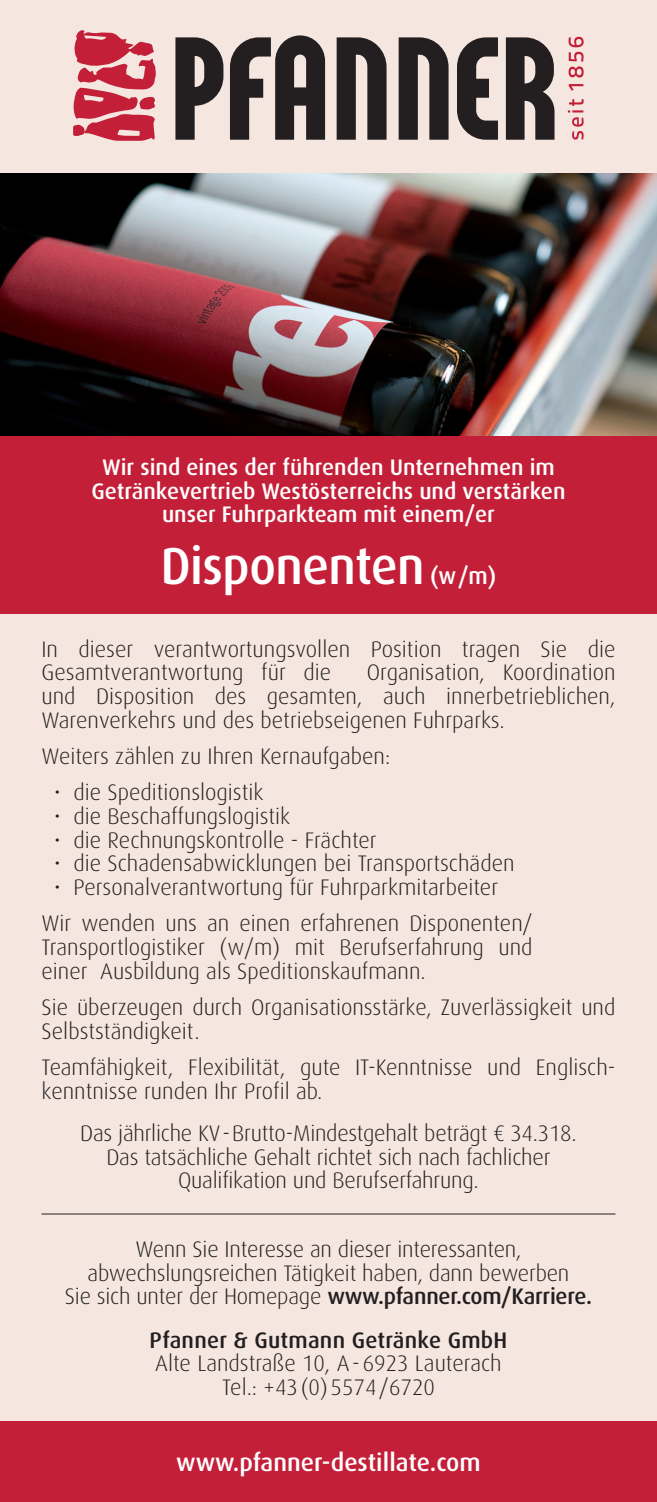
<style>
.page{position:relative;width:657px;height:1502px;background:#fff}
.page>*{position:absolute;margin:0;border:0;box-sizing:border-box;transform-origin:0 0}
.t1{font:500 51.98px "Dax Pro";letter-spacing:-.01em;color:#fff;scale:.95 1}
.t2{font:500 24.75px "Dax Pro";color:#fff}
.t3{font:300 22.5px/23.6px "Dax Pro";color:#231f20}
.t4{font:500 22.5px/23.6px "Dax Pro";color:#fff;text-align:center}
.t5{font:500 22.5px "Dax Pro";letter-spacing:.01em;color:#231f20}
.s1{font-size:23.62px}
.s2{font-weight:500}
</style>
<div class="page">
<div style="left:0;top:0;width:657px;height:1501px;background:#f5e7e0"></div>
<div style="left:0;top:408px;width:657px;height:205px;background:#c41f38"></div>
<div style="left:0;top:1420px;width:657px;height:81px;background:#c41f38"></div>
<hr style="left:42px;top:1213px;width:573px;height:1px;background:#231f20">
<img style="left:0;top:174px;width:657px;height:261px">
<svg style="left:175px;top:37px;width:48px;height:103px"></svg>
<svg style="left:230px;top:35px;width:95px;height:105px"></svg>
<svg style="left:337px;top:37px;width:50px;height:103px"></svg>
<svg style="left:399px;top:37px;width:50px;height:103px"></svg>
<svg style="left:457px;top:37px;width:41px;height:103px"></svg>
<svg style="left:506px;top:37px;width:48px;height:103px"></svg>
<svg style="left:568px;top:99px;width:16px;height:41px"></svg>
<svg style="left:569px;top:84px;width:14px;height:7px"></svg>
<svg style="left:568px;top:37px;width:16px;height:40px"></svg>
<svg style="left:73px;top:30px;width:83px;height:111px"></svg>
<p class="t4" style="left:91px;top:455px;width:475px">Wir sind eines der führenden Unternehmen im<br>Getränkevertrieb Westösterreichs und verstärken unser Fuhrparkteam mit einem/er</p>
<p class="t1" style="left:161px;top:532px;width:355px">Disponenten <span class="s1">(w/m)</span></p>
<p class="t3" style="left:41px;top:636px;width:575px">In dieser verantwortungsvollen Position tragen Sie die<br>Gesamtverantwortung für die</p>
<p class="t3" style="left:41px;top:660px;width:576px;text-align:justify;text-indent:325px">Organisation, Koordination und Disposition des gesamten, auch innerbetrieblichen, Warenverkehrs und des betriebseigenen Fuhrparks.</p>
<p class="t3" style="left:41px;top:743px;width:350px">Weiters zählen zu Ihren Kernaufgaben:</p>
<p class="t3" style="left:54px;top:780px;width:211px">• die Speditionslogistik</p>
<p class="t3" style="left:54px;top:803px;width:237px">• die Beschaffungslogistik</p>
<p class="t3" style="left:54px;top:827px;width:324px">• die Rechnungskontrolle - Frächter</p>
<p class="t3" style="left:54px;top:851px;width:462px">• die Schadensabwicklungen bei Transportschäden</p>
<p class="t3" style="left:54px;top:874px;width:445px">• Personalverantwortung für Fuhrparkmitarbeiter</p>
<p class="t3" style="left:41px;top:911px;width:493px;text-align:justify">Wir wenden uns an einen erfahrenen Disponenten/ Transportlogistiker (w/m) mit Berufserfahrung und einer Ausbildung als Speditionskaufmann.</p>
<p class="t3" style="left:41px;top:994px;width:575px">Sie überzeugen durch Organisationsstärke, Zuverlässigkeit und<br>Selbstständigkeit.</p>
<p class="t3" style="left:41px;top:1054px;width:576px">Teamfähigkeit, Flexibilität, gute IT-Kenntnisse und Englisch&shy;kenntnisse runden Ihr Profil ab.</p>
<p class="t3" style="left:80px;top:1120px;width:498px;text-align:center">Das jährliche KV-Brutto-Mindestgehalt beträgt € 34.318.<br>Das tatsächliche Gehalt richtet sich nach fachlicher<br>Qualifikation und Berufserfahrung.</p>
<p class="t3" style="left:65px;top:1236px;width:529px;text-align:center">Wenn Sie Interesse an dieser interessanten, abwechslungsreichen Tätigkeit haben, dann bewerben<br>Sie sich unter der Homepage <span class="s2">www.pfanner.com/Karriere.</span></p>
<p class="t5" style="left:150px;top:1325px;width:359px">Pfanner &amp; Gutmann Getränke GmbH</p>
<p class="t3" style="left:155px;top:1350px;width:348px">Alte Landstraße 10, A-6923 Lauterach</p>
<p class="t3" style="left:222px;top:1374px;width:214px">Tel.: +43(0)5574/6720</p>
<p class="t2" style="left:176px;top:1446px;width:306px">www.pfanner-destillate.com</p>
</div>
